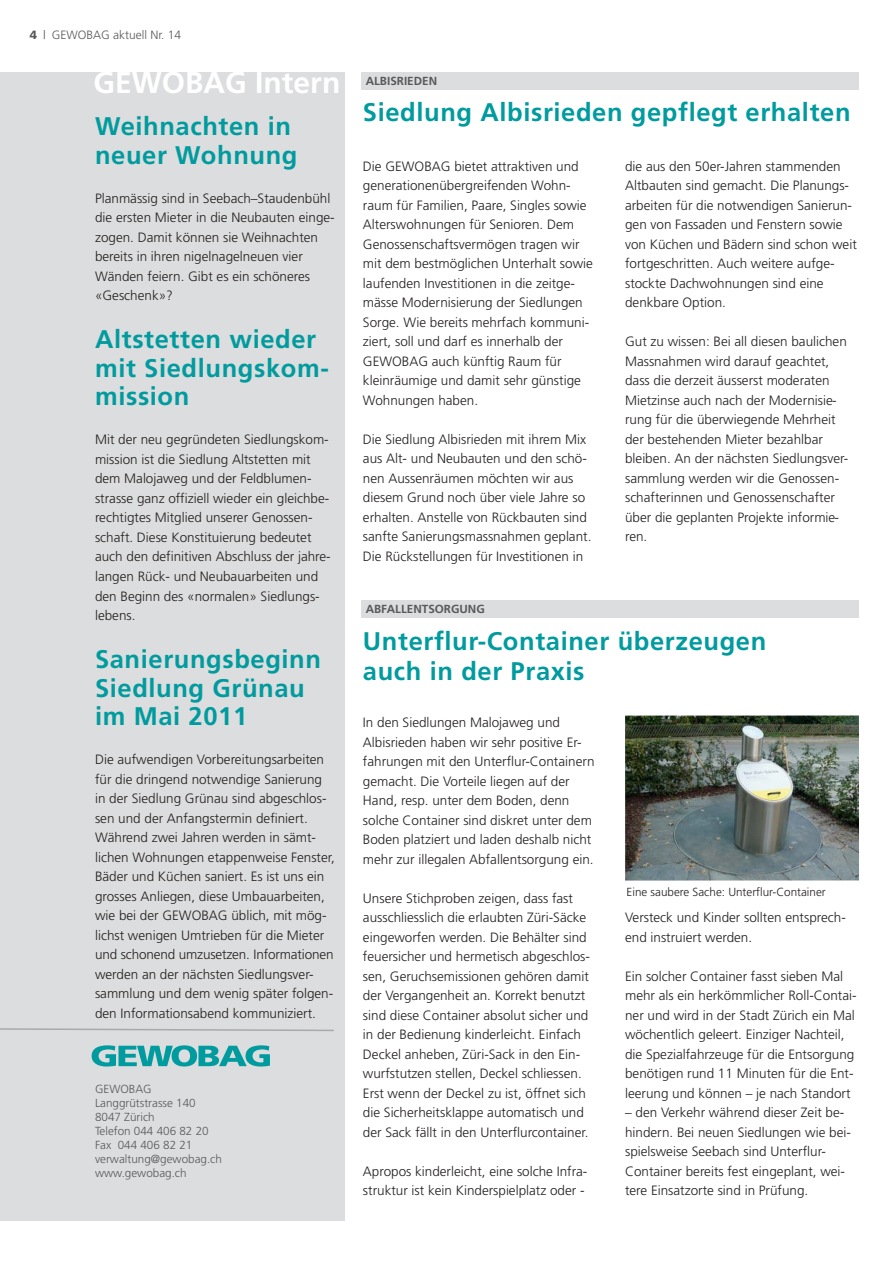
<style>
.page{position:relative;width:893px;height:1263px;background:#fff}
.page>*{position:absolute;margin:0;border:0;box-sizing:border-box;transform-origin:0 0}
.t1{font:700 30px "Frutiger";color:#fff}
.t2{font:700 25.5px/28.5px "Frutiger";letter-spacing:.025em;color:#009b9e}
.t3{font:300 13.5px/19.5px "Frutiger";color:#231f20}
.t4{font:300 12px "Frutiger";color:#58595b}
.t5{font:300 11.7px/14.1px "Frutiger";color:#58595b}
.t6{font:300 11.7px "Frutiger";color:#231f20}
.t7{font:700 11.7px "Frutiger";color:#58595b}
.s1{font-weight:900}
</style>
<div class="page">
<hr style="left:892px;top:285px;width:1px;height:412px;background:#dcddde">
<div style="left:361px;top:72px;width:498px;height:17px;background:#dcddde"></div>
<div style="left:0;top:72px;width:344px;height:1148px;background:#dcddde"></div>
<svg style="left:92px;top:1045px;width:178px;height:21px"></svg>
<svg style="left:0;top:1028px;width:334px;height:3px"></svg>
<div style="left:361px;top:601px;width:498px;height:17px;background:#dcddde"></div>
<img style="left:625px;top:715px;width:234px;height:165px">
<p class="t4" style="left:30px;top:30px;width:153px"><span class="s1">4</span> | GEWOBAG aktuell Nr. 14</p>
<h1 class="t1" style="left:94px;top:70px;width:249px">GEWOBAG Intern</h1>
<h2 class="t2" style="left:95px;top:114px;width:204px">Weihnachten in neuer Wohnung</h2>
<p class="t3" style="left:95px;top:190px;width:241px">Planmässig sind in Seebach–Staudenbühl die ersten Mieter in die Neubauten einge&shy;zogen. Damit können sie Weihnachten bereits in ihren nigelnagelneuen vier Wänden feiern. Gibt es ein schöneres «Geschenk»?</p>
<h2 class="t2" style="left:95px;top:327px;width:235px">Altstetten wieder mit Siedlungskom&shy;mission</h2>
<p class="t3" style="left:95px;top:431px;width:237px">Mit der neu gegründeten Siedlungskom&shy;mission ist die Siedlung Altstetten mit dem Malojaweg und der Feldblumen&shy;strasse ganz offiziell wieder ein gleichbe&shy;rechtigtes Mitglied unserer Genossen&shy;schaft. Diese Konstituierung bedeutet auch den definitiven Abschluss der jahre&shy;langen Rück- und Neubauarbeiten und den Beginn des «normalen» Siedlungs&shy;lebens.</p>
<h2 class="t2" style="left:95px;top:647px;width:227px">Sanierungsbeginn<br>Siedlung Grünau im Mai 2011</h2>
<p class="t3" style="left:95px;top:751px;width:241px">Die aufwendigen Vorbereitungsarbeiten für die dringend notwendige Sanierung in der Siedlung Grünau sind abgeschlos&shy;sen und der Anfangstermin definiert.<br>Während zwei Jahren werden in sämt&shy;lichen Wohnungen etappenweise Fenster, Bäder und Küchen saniert. Es ist uns ein grosses Anliegen, diese Umbauarbeiten, wie bei der GEWOBAG üblich, mit mög&shy;lichst wenigen Umtrieben für die Mieter und schonend umzusetzen. Informationen werden an der nächsten Siedlungsver&shy;sammlung und dem wenig später folgen&shy;den Informationsabend kommuniziert.</p>
<p class="t5" style="left:95px;top:1083px;width:128px">GEWOBAG<br>Langgrütstrasse 140<br>8047 Zürich<br>Telefon 044 406 82 20<br>Fax 044 406 82 21 verwaltung@gewobag.ch www.gewobag.ch</p>
<p class="t7" style="left:366px;top:76px;width:73px">ALBISRIEDEN</p>
<h2 class="t2" style="left:363px;top:100px;width:489px">Siedlung Albisrieden gepflegt erhalten</h2>
<p class="t3" style="left:363px;top:157px;width:231px">Die GEWOBAG bietet attraktiven und generationenübergreifenden Wohn&shy;raum für Familien, Paare, Singles sowie Alterswohnungen für Senioren. Dem Genossenschaftsvermögen tragen wir mit dem bestmöglichen Unterhalt sowie laufenden Investitionen in die zeitge&shy;mässe Modernisierung der Siedlungen Sorge. Wie bereits mehrfach kommuni&shy;ziert, soll und darf es innerhalb der GEWOBAG auch künftig Raum für kleinräumige und damit sehr günstige Wohnungen haben.</p>
<p class="t3" style="left:363px;top:430px;width:230px">Die Siedlung Albisrieden mit ihrem Mix aus Alt- und Neubauten und den schö&shy;nen Aussenräumen möchten wir aus diesem Grund noch über viele Jahre so erhalten. Anstelle von Rückbauten sind sanfte Sanierungsmassnahmen geplant.<br>Die Rückstellungen für Investitionen in</p>
<p class="t7" style="left:366px;top:605px;width:121px">ABFALLENTSORGUNG</p>
<p class="t3" style="left:625px;top:157px;width:233px">die aus den 50er-Jahren stammenden Altbauten sind gemacht. Die Planungs&shy;arbeiten für die notwendigen Sanierun&shy;gen von Fassaden und Fenstern sowie von Küchen und Bädern sind schon weit fortgeschritten. Auch weitere aufge&shy;stockte Dachwohnungen sind eine denkbare Option.</p>
<p class="t3" style="left:625px;top:333px;width:225px">Gut zu wissen: Bei all diesen baulichen Massnahmen wird darauf geachtet, dass die derzeit äusserst moderaten Mietzinse auch nach der Modernisie&shy;rung für die überwiegende Mehrheit der bestehenden Mieter bezahlbar bleiben. An der nächsten Siedlungsver&shy;sammlung werden wir die Genossen&shy;schafterinnen und Genossenschafter über die geplanten Projekte informie&shy;ren.</p>
<h2 class="t2" style="left:363px;top:627px;width:405px;line-height:30.6px">Unterflur-Container überzeugen auch in der Praxis</h2>
<p class="t3" style="left:363px;top:714px;width:233px">In den Siedlungen Malojaweg und Albisrieden haben wir sehr positive Er&shy;fahrungen mit den Unterflur-Containern gemacht. Die Vorteile liegen auf der Hand, resp. unter dem Boden, denn solche Container sind diskret unter dem Boden platziert und laden deshalb nicht mehr zur illegalen Abfallentsorgung ein.</p>
<p class="t3" style="left:363px;top:889px;width:229px">Unsere Stichproben zeigen, dass fast ausschliesslich die erlaubten Züri-Säcke eingeworfen werden. Die Behälter sind feuersicher und hermetisch abgeschlos&shy;sen, Geruchsemissionen gehören damit der Vergangenheit an. Korrekt benutzt sind diese Container absolut sicher und in der Bedienung kinderleicht. Einfach Deckel anheben, Züri-Sack in den Ein&shy;wurfstutzen stellen, Deckel schliessen.<br>Erst wenn der Deckel zu ist, öffnet sich die Sicherheitsklappe automatisch und der Sack fällt in den Unterflurcontainer.</p>
<p class="t3" style="left:363px;top:1162px;width:226px">Apropos kinderleicht, eine solche Infra&shy;struktur ist kein Kinderspielplatz oder -</p>
<p class="t6" style="left:627px;top:887px;width:201px">Eine saubere Sache: Unterflur-Container</p>
<p class="t3" style="left:625px;top:909px;width:222px">Versteck und Kinder sollten entsprech&shy;end instruiert werden.</p>
<p class="t3" style="left:625px;top:967px;width:233px">Ein solcher Container fasst sieben Mal mehr als ein herkömmlicher Roll-Contai&shy;ner und wird in der Stadt Zürich ein Mal wöchentlich geleert. Einziger Nachteil, die Spezialfahrzeuge für die Entsorgung benötigen rund 11 Minuten für die Ent&shy;leerung und können – je nach Standort</p>
<p class="t3" style="left:625px;top:1104px;width:227px">– den Verkehr während dieser Zeit be&shy;hindern. Bei neuen Siedlungen wie bei&shy;spielsweise Seebach sind Unterflur-Container bereits fest eingeplant, wei&shy;tere Einsatzorte sind in Prüfung.</p>
</div>
